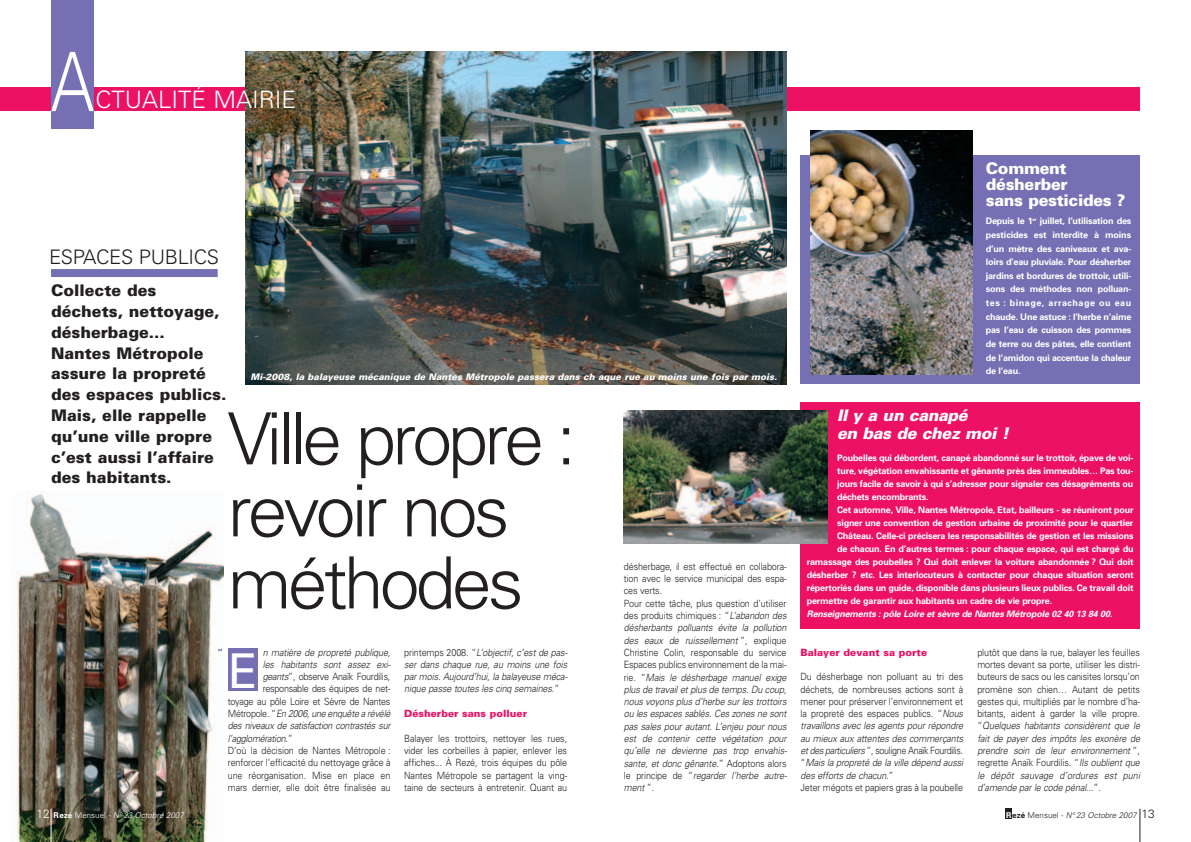
<style>
.page{position:relative;width:1191px;height:842px;background:#fff}
.page>*{position:absolute;margin:0;border:0;box-sizing:border-box;transform-origin:0 0}
.t1{font:300 82px "Univers";color:#fff;scale:.8 1}
.t2{font:300 72px/72px "Univers";letter-spacing:-.055em;color:#231f20}
.t3{font:48px "Univers";color:#fff}
.t4{font:300 24px "Univers";color:#fff}
.t5{font:300 20px "Univers";letter-spacing:-.015em;color:#231f20}
.t6{font:900 16px/20.8px "Univers";color:#231f20}
.t7{font:900 16px/16.1px "Univers";letter-spacing:-.02em;color:#fff}
.t8{font:italic 900 16px/18px "Univers";letter-spacing:-.02em;color:#fff}
.t9{font:300 10px/12.3px "Univers";letter-spacing:-.01em;color:#231f20;text-align:justify;scale:.9 1}
.t10{font:italic 300 10px/12.3px "Univers";letter-spacing:-.01em;color:#231f20;text-align:justify;scale:.9 1}
.t11{font:300 10px "Univers";letter-spacing:-.03em;color:#231f20;scale:.9 1}
.t12{font:italic 300 10px "Univers";letter-spacing:-.03em;color:#231f20;scale:.9 1}
.t13{font:900 10px "Univers";color:#ec1163}
.t14{font:900 10px "Univers";color:#756fb3;scale:.9 1}
.t15{font:700 9px/13.6px "Univers";letter-spacing:-.02em;color:#fff;text-align:justify}
.t16{font:italic 900 9px "Univers";color:#fff}
.t17{font:italic 700 9px "Univers";letter-spacing:-.02em;color:#fff}
.t18{font:italic 300 8px "Univers";color:#fff}
.t19{font:italic 300 8px "Univers";color:#231f20}
.s1{font-style:normal}
.s2{font-style:italic}
.s3{font-style:normal;font-size:12px}
.s4{font-weight:700;font-style:normal}
.s5{font-weight:700;font-style:normal;color:#fff}
</style>
<div class="page">
<img style="left:16px;top:492px;width:208px;height:350px">
<div style="left:0;top:88px;width:1140px;height:23px;background:#ec1163"></div>
<div style="left:51px;top:0;width:43px;height:129px;background:#756fb3"></div>
<div style="left:53px;top:809px;width:6px;height:10px;background:#231f20"></div>
<hr style="left:51px;top:809px;width:1px;height:33px;background:#fff">
<hr style="left:1139px;top:809px;width:1px;height:33px;background:#231f20">
<div style="left:1006px;top:809px;width:6px;height:10px;background:#231f20"></div>
<div style="left:51px;top:269px;width:167px;height:8px;background:#756fb3"></div>
<div style="left:228px;top:648px;width:30px;height:43px;background:#756fb3"></div>
<img style="left:246px;top:51px;width:540px;height:333px">
<div style="left:800px;top:403px;width:340px;height:226px;background:#ec1163"></div>
<div style="left:800px;top:156px;width:340px;height:228px;background:#756fb3"></div>
<img style="left:810px;top:131px;width:163px;height:244px">
<img style="left:624px;top:410px;width:203px;height:133px">
<h1 class="t1" style="left:51px;top:52px;width:56px">A</h1>
<h3 class="t4" style="left:95px;top:91px;width:202px">CTUALITÉ MAIRIE</h3>
<h3 class="t5" style="left:49px;top:249px;width:171px">ESPACES PUBLICS</h3>
<h3 class="t6" style="left:51px;top:282px;width:177px">Collecte des déchets, nettoyage, désherbage…<br>Nantes Métropole assure la propreté des espaces publics.<br>Mais, elle rappelle qu’une ville propre c’est aussi l’affaire des habitants.</h3>
<p class="t16" style="left:250px;top:373px;width:528px">Mi-2008, la balayeuse mécanique de Nantes Métropole passera dans ch aque rue au moins une fois par mois.</p>
<h2 class="t2" style="left:227px;top:409px;width:350px">Ville propre : revoir nos méthodes</h2>
<p class="t10" style="left:404px;top:647px;width:183px"><span class="s1">printemps 2008. “</span>L’objectif, c’est de pas&shy;ser dans chaque rue, au moins une fois par mois. Aujourd’hui, la balayeuse méca&shy;nique passe toutes les cinq semaines.<span class="s1">”</span></p>
<p class="t13" style="left:404px;top:710px;width:124px">Désherber sans polluer</p>
<p class="t9" style="left:404px;top:733px;width:183px">Balayer les trottoirs, nettoyer les rues, vider les corbeilles à papier, enlever les affiches... À Rezé, trois équipes du pôle Nantes Métropole se partagent la ving&shy;taine de secteurs à entretenir. Quant au</p>
<p class="t10" style="left:624px;top:561px;width:183px;text-align:left"><span class="s1">désherbage, il est effectué en collabora&shy;tion avec le service municipal des espa&shy;ces verts.<br>Pour cette tâche, plus question d’utiliser des produits chimiques : “</span>L’abandon des désherbants polluants évite la pollution des eaux de ruissellement <span class="s1">”, explique Christine Colin, responsable du service Espaces publics environnement de la mai&shy;rie. “</span>Mais le désherbage manuel exige plus de travail et plus de temps. Du coup, nous voyons plus d’herbe sur les trottoirs ou les espaces sablés. Ces zones ne sont pas sales pour autant. L’enjeu pour nous est de contenir cette végétation pour qu’elle ne devienne pas trop envahis&shy;sante, et donc gênante.<span class="s1">” Adoptons alors le principe de “</span>regarder l’herbe autre&shy;ment <span class="s1">”.</span></p>
<p class="t10" style="left:263px;top:647px;width:143px">n matière de propreté publique,</p>
<p class="t10" style="left:263px;top:659px;width:144px">les habitants sont assez exi-</p>
<p class="t11" style="left:263px;top:673px;width:143px"><span class="s2">geants</span>”, observe Anaïk Fourdilis,</p>
<p class="t11" style="left:263px;top:685px;width:143px">responsable des équipes de net-</p>
<p class="t11" style="left:228px;top:697px;width:182px">toyage au pôle Loire et Sèvre de Nantes</p>
<p class="t12" style="left:228px;top:710px;width:182px"><span class="s1">Métropole. “</span>En 2006, une enquête a révélé</p>
<p class="t12" style="left:228px;top:722px;width:182px">des niveaux de satisfaction contrastés sur</p>
<p class="t12" style="left:228px;top:734px;width:74px">l’agglomération.<span class="s1">”</span></p>
<p class="t9" style="left:228px;top:745px;width:182px">D’où la décision de Nantes Métropole :</p>
<p class="t9" style="left:228px;top:757px;width:182px">renforcer l’efficacité du nettoyage grâce à</p>
<p class="t9" style="left:228px;top:770px;width:182px">une réorganisation. Mise en place en</p>
<p class="t9" style="left:228px;top:782px;width:182px">mars dernier, elle doit être finalisée au</p>
<p class="t14" style="left:217px;top:648px;width:8px">“</p>
<h3 class="t3" style="left:228px;top:653px;width:31px">E</h3>
<h3 class="t7" style="left:985px;top:162px;width:141px">Comment désherber<br>sans pesticides ?</h3>
<p class="t15" style="left:985px;top:215px;width:147px">Depuis le 1<sup>er</sup> juillet, l’utilisation des pesticides est interdite à moins d’un mètre des caniveaux et ava&shy;loirs d’eau pluviale. Pour désherber jardins et bordures de trottoir, utili&shy;sons des méthodes non polluan&shy;tes : binage, arrachage ou eau chaude. Une astuce : l’herbe n’aime pas l’eau de cuisson des pommes de terre ou des pâtes, elle contient de l’amidon qui accentue la chaleur de l’eau.</p>
<h3 class="t8" style="left:837px;top:408px;width:173px">Il y a un canapé<br>en bas de chez moi !</h3>
<p class="t15" style="left:837px;top:452px;width:298px">Poubelles qui débordent, canapé abandonné sur le trottoir, épave de voi-</p>
<p class="t15" style="left:837px;top:465px;width:298px">ture, végétation envahissante et gênante près des immeubles… Pas tou-</p>
<p class="t15" style="left:837px;top:478px;width:298px">jours facile de savoir à qui s’adresser pour signaler ces désagréments ou</p>
<p class="t15" style="left:837px;top:491px;width:93px">déchets encombrants.</p>
<p class="t15" style="left:837px;top:504px;width:298px">Cet automne, Ville, Nantes Métropole, Etat, bailleurs - se réuniront pour</p>
<p class="t15" style="left:837px;top:517px;width:298px">signer une convention de gestion urbaine de proximité pour le quartier</p>
<p class="t15" style="left:837px;top:530px;width:298px">Château. Celle-ci précisera les responsabilités de gestion et les missions</p>
<p class="t15" style="left:837px;top:543px;width:298px">de chacun. En d’autres termes : pour chaque espace, qui est chargé du</p>
<p class="t15" style="left:807px;top:556px;width:328px">ramassage des poubelles ? Qui doit enlever la voiture abandonnée ? Qui doit</p>
<p class="t15" style="left:807px;top:569px;width:328px">désherber ? etc. Les interlocuteurs à contacter pour chaque situation seront</p>
<p class="t15" style="left:807px;top:582px;width:328px">répertoriés dans un guide, disponible dans plusieurs lieux publics. Ce travail doit</p>
<p class="t15" style="left:807px;top:595px;width:247px">permettre de garantir aux habitants un cadre de vie propre.</p>
<p class="t17" style="left:807px;top:611px;width:307px">Renseignements : pôle Loire et sèvre de Nantes Métropole 02 40 13 84 00.</p>
<p class="t13" style="left:800px;top:648px;width:128px">Balayer devant sa porte</p>
<p class="t9" style="left:800px;top:671px;width:182px;text-align:left">Du désherbage non polluant au tri des déchets, de nombreuses actions sont à mener pour préserver l’environnement et la propreté des espaces publics. “<span class="s2">Nous travaillons avec les agents pour répondre au mieux aux attentes des commerçants et des particuliers</span> ”, souligne Anaïk Fourdilis. “<span class="s2">Mais la propreté de la ville dépend aussi des efforts de chacun.</span>”<br>Jeter mégots et papiers gras à la poubelle</p>
<p class="t9" style="left:977px;top:647px;width:182px">plutôt que dans la rue, balayer les feuilles mortes devant sa porte, utiliser les distri&shy;buteurs de sacs ou les canisites lorsqu’on promène son chien… Autant de petits gestes qui, multipliés par le nombre d’ha&shy;bitants, aident à garder la ville propre. “<span class="s2">Quelques habitants considèrent que le fait de payer des impôts les exonère de prendre soin de leur environnement</span> ”, regrette Anaïk Fourdilis. “<span class="s2">Ils oublient que le dépôt sauvage d’ordures est puni d’amende par le code pénal</span>...”.</p>
<p class="t18" style="left:36px;top:812px;width:149px"><span class="s3">12</span> <span class="s4">Rezé</span> <span class="s1">Mensuel -</span> N° 23 Octobre 2007</p>
<p class="t19" style="left:1006px;top:812px;width:150px"><span class="s5">R</span><span class="s4">ezé</span> <span class="s1">Mensuel -</span> N° 23 Octobre 2007 <span class="s3">13</span></p>
</div>
